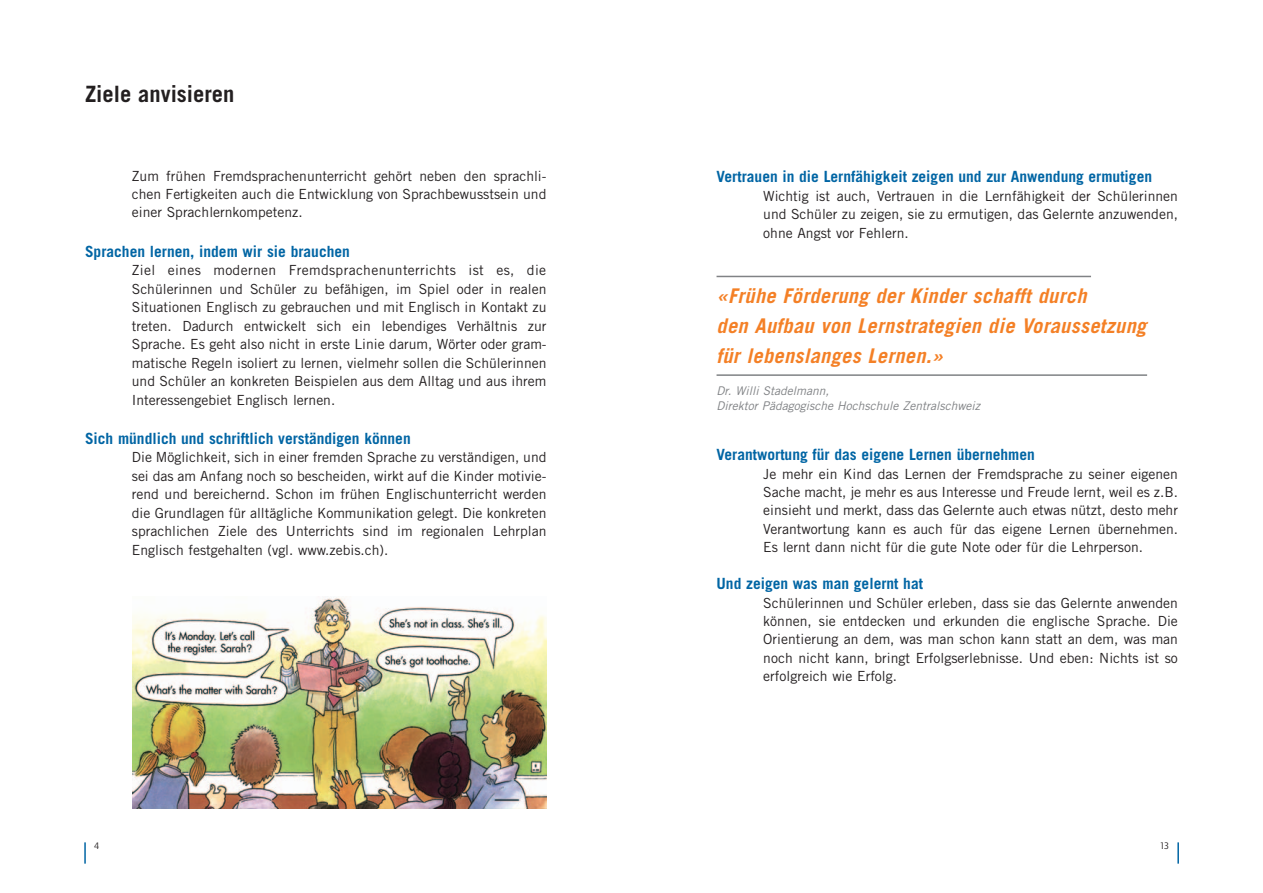
<style>
.page{position:relative;width:1263px;height:893px;background:#fff}
.page>*{position:absolute;margin:0;border:0;box-sizing:border-box;transform-origin:0 0}
.t1{font:700 22.5px "Trade Gothic";color:#231f20}
.t2{font:italic 700 20.25px/30px "Trade Gothic";letter-spacing:.015em;color:#f48026}
.t3{font:700 15.45px "Trade Gothic";color:#0065a4}
.t4{font:13.95px/18.5px "Trade Gothic";color:#231f20;text-align:justify}
.t5{font:italic 12px/14.4px "Trade Gothic";color:#808285}
.t6{font:9.75px "Quay Sans";color:#231f20}
</style>
<div class="page">
<hr style="left:84px;top:842px;width:2px;height:22px;background:#0065a4">
<hr style="left:1177px;top:842px;width:2px;height:22px;background:#0065a4">
<img style="left:132px;top:596px;width:414px;height:212px">
<hr style="left:716px;top:276px;width:375px;height:1px;background:#808285">
<hr style="left:716px;top:374px;width:431px;height:2px;background:#808285">
<h1 class="t1" style="left:85px;top:85px;width:151px">Ziele anvisieren</h1>
<p class="t4" style="left:132px;top:168px;width:416px">Zum frühen Fremdsprachenunterricht gehört neben den sprachli&shy;chen Fertigkeiten auch die Entwicklung von Sprachbewusstsein und einer Sprachlernkompetenz.</p>
<p class="t3" style="left:85px;top:246px;width:266px">Sprachen lernen, indem wir sie brauchen</p>
<p class="t4" style="left:132px;top:262px;width:416px">Ziel eines modernen Fremdsprachenunterrichts ist es, die Schülerinnen und Schüler zu befähigen, im Spiel oder in realen Situationen Englisch zu gebrauchen und mit Englisch in Kontakt zu treten. Dadurch entwickelt sich ein lebendiges Verhältnis zur Sprache. Es geht also nicht in erste Linie darum, Wörter oder gram&shy;matische Regeln isoliert zu lernen, vielmehr sollen die Schülerinnen und Schüler an konkreten Beispielen aus dem Alltag und aus ihrem Interessengebiet Englisch lernen.</p>
<p class="t3" style="left:85px;top:433px;width:327px">Sich mündlich und schriftlich verständigen können</p>
<p class="t4" style="left:132px;top:449px;width:416px">Die Möglichkeit, sich in einer fremden Sprache zu verständigen, und sei das am Anfang noch so bescheiden, wirkt auf die Kinder motivie&shy;rend und bereichernd. Schon im frühen Englischunterricht werden die Grundlagen für alltägliche Kommunikation gelegt. Die konkreten sprachlichen Ziele des Unterrichts sind im regionalen Lehrplan Englisch festgehalten (vgl. www.zebis.ch).</p>
<p class="t3" style="left:716px;top:171px;width:437px">Vertrauen in die Lernfähigkeit zeigen und zur Anwendung ermutigen</p>
<p class="t4" style="left:763px;top:188px;width:416px">Wichtig ist auch, Vertrauen in die Lernfähigkeit der Schülerinnen und Schüler zu zeigen, sie zu ermutigen, das Gelernte anzuwenden, ohne Angst vor Fehlern.</p>
<h2 class="t2" style="left:716px;top:283px;width:431px">«Frühe Förderung der Kinder schafft durch<br>den Aufbau von Lernstrategien die Voraussetzung für lebenslanges Lernen.»</h2>
<p class="t5" style="left:716px;top:385px;width:265px">Dr. Willi Stadelmann,<br>Direktor Pädagogische Hochschule Zentralschweiz</p>
<p class="t3" style="left:716px;top:449px;width:320px">Verantwortung für das eigene Lernen übernehmen</p>
<p class="t4" style="left:763px;top:466px;width:416px">Je mehr ein Kind das Lernen der Fremdsprache zu seiner eigenen Sache macht, je mehr es aus Interesse und Freude lernt, weil es z.B. einsieht und merkt, dass das Gelernte auch etwas nützt, desto mehr Verantwortung kann es auch für das eigene Lernen übernehmen.<br>Es lernt dann nicht für die gute Note oder für die Lehrperson.</p>
<p class="t3" style="left:716px;top:578px;width:208px">Und zeigen was man gelernt hat</p>
<p class="t4" style="left:763px;top:595px;width:416px">Schülerinnen und Schüler erleben, dass sie das Gelernte anwenden können, sie entdecken und erkunden die englische Sprache. Die Orientierung an dem, was man schon kann statt an dem, was man noch nicht kann, bringt Erfolgserlebnisse. Und eben: Nichts ist so erfolgreich wie Erfolg.</p>
<p class="t6" style="left:94px;top:840px;width:7px">4</p>
<p class="t6" style="left:1160px;top:840px;width:11px">13</p>
</div>
